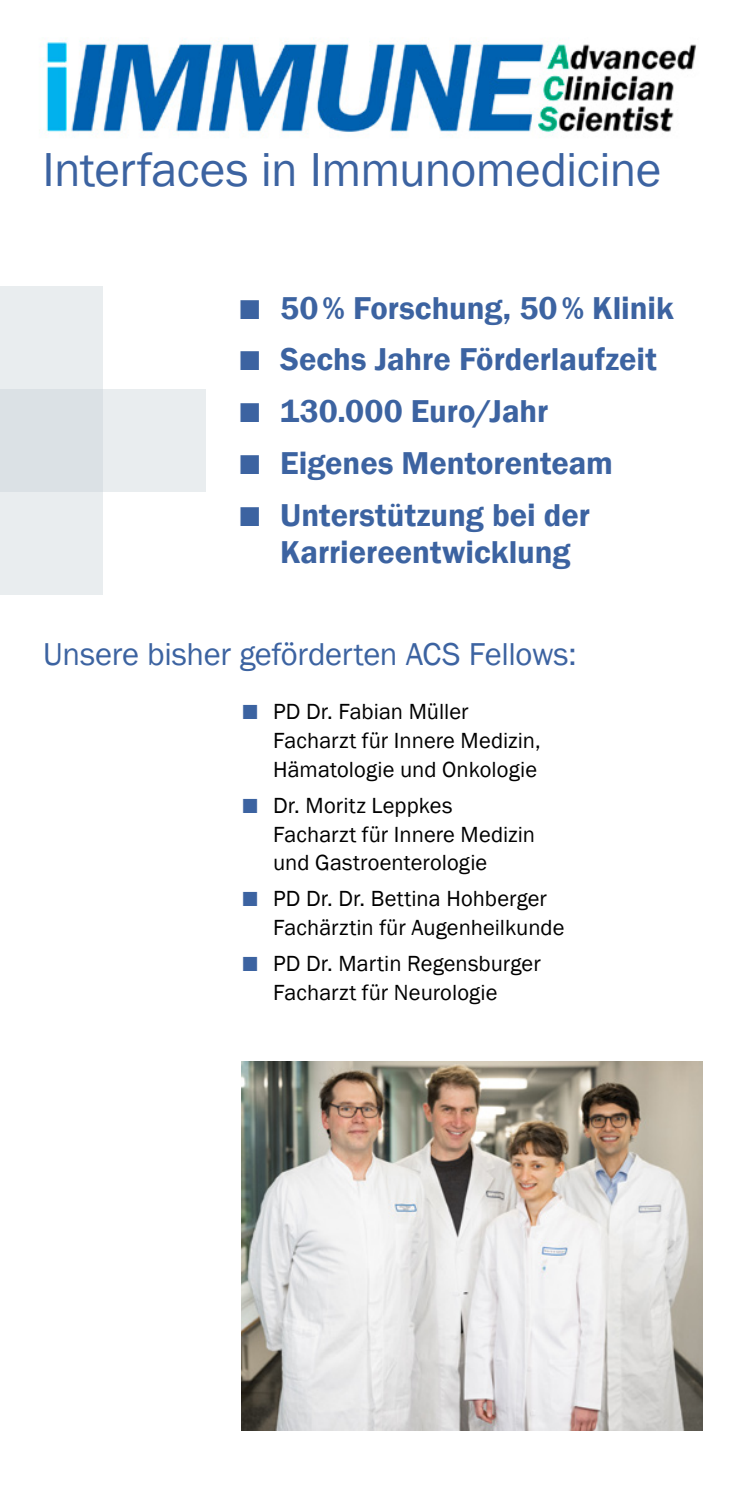
<style>
.page{position:relative;width:745px;height:1489px;background:#fff}
.page>*{position:absolute;margin:0;border:0;box-sizing:border-box;transform-origin:0 0}
.t1{font:49px "Franklin Gothic";letter-spacing:-.01em;color:#3c63a1}
.Zwischenüberschrift{font:600 32.5px/37.5px "Franklin Gothic";color:#3c63a1}
.Überschrift_-_Blau{font:32.5px "Franklin Gothic";letter-spacing:-.01em;color:#3c63a1}
.Zwischenüberschrift-2{font:22.5px/28.8px "Franklin Gothic";letter-spacing:.005em;color:#000}
.s1{font-size:40px}
.s2{font-weight:600;font-size:30px;color:#3c63a1}
</style>
<div class="page">
<div style="left:103px;top:389px;width:103px;height:103px;background:#e9edef"></div>
<div style="left:0;top:389px;width:103px;height:103px;background:#dbe1e5"></div>
<div style="left:0;top:286px;width:103px;height:103px;background:#e9edef"></div>
<div style="left:0;top:492px;width:103px;height:103px;background:#e9edef"></div>
<img style="left:46px;top:38px;width:651px;height:100px">
<img style="left:241px;top:1061px;width:461px;height:369px">
<p class="t1" style="left:43px;top:140px;width:620px">Interfaces in Immunomedicine</p>
<h3 class="Zwischenüberschrift" style="left:237px;top:289px;width:437px"><span class="s1">■</span> 50% Forschung, 50% Klinik</h3>
<h3 class="Zwischenüberschrift" style="left:237px;top:341px;width:420px"><span class="s1">■</span> Sechs Jahre Förderlaufzeit</h3>
<h3 class="Zwischenüberschrift" style="left:237px;top:393px;width:312px"><span class="s1">■</span> 130.000 Euro/Jahr</h3>
<h3 class="Zwischenüberschrift" style="left:237px;top:444px;width:376px"><span class="s1">■</span> Eigenes Mentorenteam</h3>
<h3 class="Zwischenüberschrift" style="left:280px;top:496px;width:311px;text-indent:-43px"><span class="s1">■</span> Unterstützung bei der<br>Karriereentwicklung</h3>
<h2 class="Überschrift_-_Blau" style="left:43px;top:634px;width:534px">Unsere bisher geförderten ACS Fellows:</h2>
<h3 class="Zwischenüberschrift-2" style="left:273px;top:698px;width:269px;text-indent:-32px"><span class="s2">■</span> PD Dr. Fabian Müller<br>Facharzt für Innere Medizin,<br>Hämatologie und Onkologie</h3>
<h3 class="Zwischenüberschrift-2" style="left:273px;top:791px;width:263px;text-indent:-32px"><span class="s2">■</span> Dr. Moritz Leppkes<br>Facharzt für Innere Medizin und Gastroenterologie</h3>
<h3 class="Zwischenüberschrift-2" style="left:273px;top:884px;width:293px;text-indent:-32px"><span class="s2">■</span> PD Dr. Dr. Bettina Hohberger<br>Fachärztin für Augenheilkunde</h3>
<h3 class="Zwischenüberschrift-2" style="left:241px;top:949px;width:301px;text-align:center"><span class="s2">■</span> PD Dr. Martin Regensburger<br>Facharzt für Neurologie</h3>
</div>
